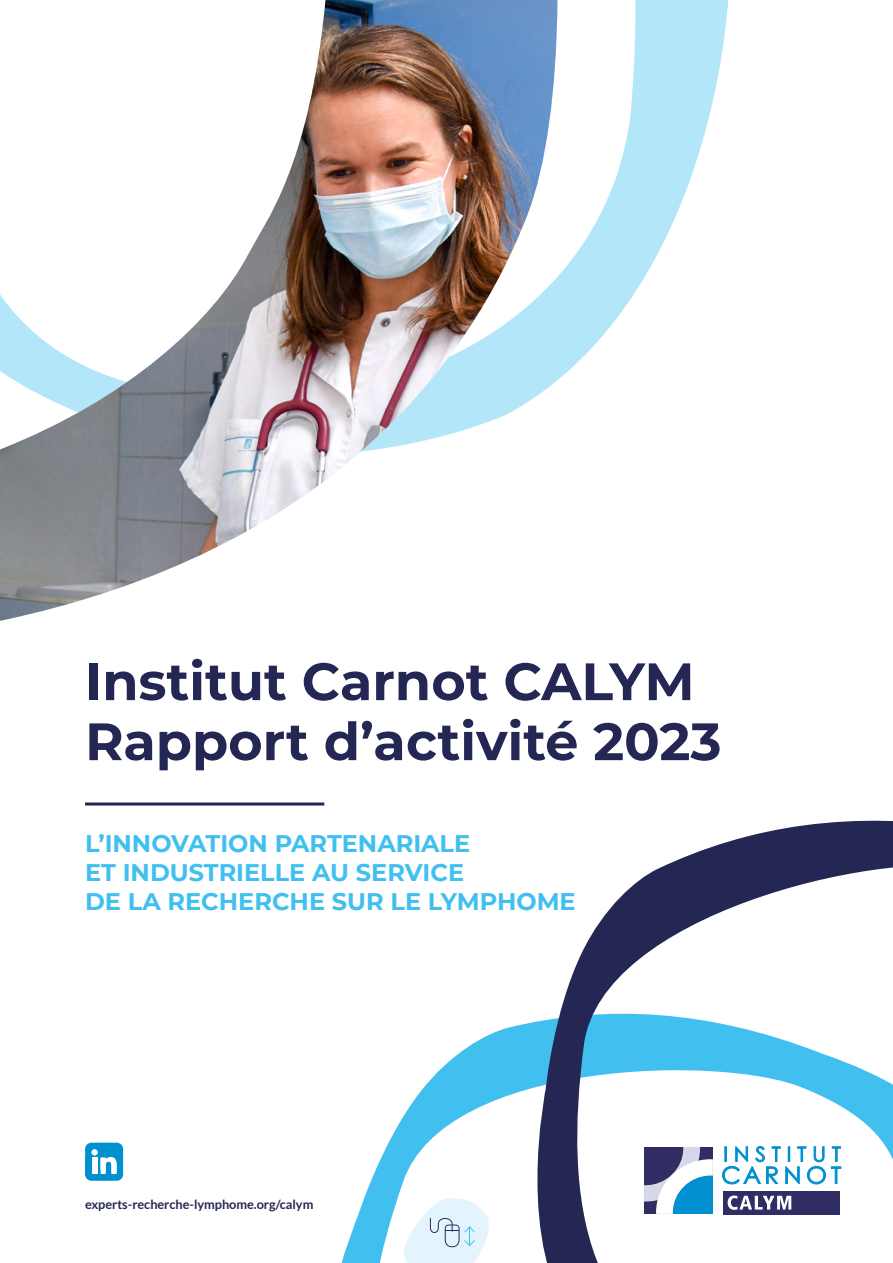
<style>
.page{position:relative;width:893px;height:1263px;background:#fff}
.page>*{position:absolute;margin:0;border:0;box-sizing:border-box;transform-origin:0 0}
.t1{font:700 52.5px/60px "Montserrat";color:#242753}
.t2{font:700 24px/28.8px "Montserrat";color:#41c0f0}
.t3{font:700 12.75px "Lato";letter-spacing:-.005em;color:#242753}
</style>
<div class="page">
<svg style="left:557px;top:0;width:172px;height:381px"></svg>
<svg style="left:341px;top:1026px;width:172px;height:237px"></svg>
<svg style="left:513px;top:820px;width:380px;height:443px"></svg>
<div style="left:634px;top:1137px;width:216px;height:88px;background:#fff"></div>
<div style="left:723px;top:1191px;width:117px;height:23px;background:#302c64"></div>
<svg style="left:728px;top:1195px;width:63px;height:15px"></svg>
<svg style="left:644px;top:1147px;width:69px;height:67px"></svg>
<svg style="left:722px;top:1146px;width:119px;height:38px"></svg>
<hr style="left:85px;top:802px;width:239px;height:3px;background:#242753">
<img style="left:0;top:0;width:557px;height:621px">
<div style="left:85px;top:1143px;width:38px;height:38px;background:#008fcf;border-radius:6px"></div>
<svg style="left:92px;top:1149px;width:25px;height:25px"></svg>
<svg style="left:404px;top:1198px;width:90px;height:65px"></svg>
<h1 class="t1" style="left:85px;top:649px;width:638px">Institut Carnot CALYM<br>Rapport d’activité 2023</h1>
<p class="t2" style="left:85px;top:828px;width:492px">L’INNOVATION PARTENARIALE<br>ET INDUSTRIELLE AU SERVICE<br>DE LA RECHERCHE SUR LE LYMPHOME</p>
<p class="t3" style="left:85px;top:1196px;width:230px">experts-recherche-lymphome.org/calym</p>
</div>
